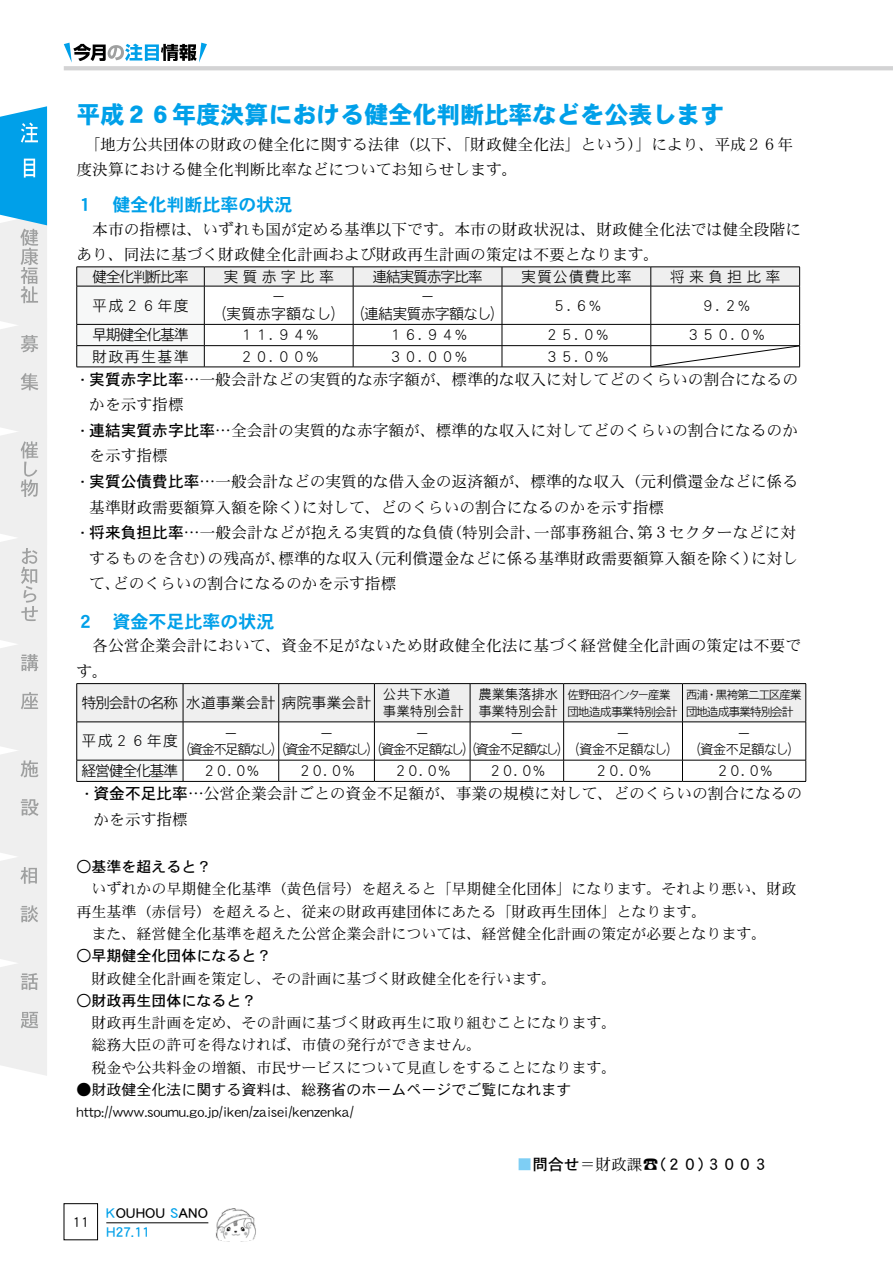
<style>
.page{position:relative;width:893px;height:1263px;background:#fff}
.page>*{position:absolute;margin:0;border:0;box-sizing:border-box;transform-origin:0 0}
.t1{font:24px "DFHS Gothic Std W9";color:#00a0e9}
.t2{font:18px "DFHS Gothic Std W7";color:#00a0e9}
.t3{font:15.75px/25.5px "DFHS Mincho Std W3";color:#000}
.t4{font:15.75px "DFHS Gothic Std W5";color:#000}
.t5{font:15px/22.4px "DFHS Mincho Std W3";color:#000}
.t6{font:15px "DF Gothic P Std W3";color:#000}
.t7{font:15px/22.4px "DFHS Gothic Std W3";color:#000}
.t8{font:15px "DFHS Gothic Std W5";color:#000}
.t9{font:15px "DF Gothic P Std W3";letter-spacing:-.09em;color:#000}
.t10{font:15px "DF Gothic P Std W3";letter-spacing:-.045em;color:#000}
.t11{font:15px "DF Gothic P Std W3";letter-spacing:.06em;color:#000}
.t12{font:15px "DFHS Gothic Std W5";color:#00a0e9}
.t13{font:15px "DF Maru Gothic Std W5";color:#000}
.t14{font:13.5px "DF Gothic P Std W3";letter-spacing:-.12em;color:#000}
.t15{font:13.5px "DF Gothic P Std W3";letter-spacing:-.07em;color:#000}
.t16{font:13.5px/17px "DF Gothic P Std W3";letter-spacing:-.02em;color:#000}
.t17{font:12px/17px "DF Gothic P Std W3";letter-spacing:-.11em;color:#000}
.s1{font-family:"DFHS Gothic Std W5"}
.s2{color:#00a0e9}
.s3{color:#7ecef4}
.s4{font-family:"DFHS Mincho Std W3"}
</style>
<div class="page">
<hr style="left:106px;top:1222px;width:102px;height:1px;background:#000">
<div style="left:64px;top:1203px;width:34px;height:37px;border:1px solid #000"></div>
<img style="left:215px;top:1208px;width:41px;height:34px">
<hr style="left:64px;top:66px;width:829px;height:4px;background:#d3d3d4">
<svg style="left:64px;top:43px;width:143px;height:20px"></svg>
<svg style="left:0;top:106px;width:47px;height:970px"></svg>
<hr style="left:77px;top:367px;width:127px;height:1px;background:#000">
<hr style="left:204px;top:367px;width:149px;height:1px;background:#000">
<hr style="left:353px;top:367px;width:149px;height:1px;background:#000">
<hr style="left:502px;top:367px;width:149px;height:1px;background:#000">
<hr style="left:651px;top:367px;width:149px;height:1px;background:#000">
<svg style="left:76px;top:267px;width:724px;height:100px"></svg>
<hr style="left:77px;top:683px;width:106px;height:1px;background:#000">
<hr style="left:183px;top:683px;width:96px;height:1px;background:#000">
<hr style="left:279px;top:683px;width:95px;height:1px;background:#000">
<hr style="left:374px;top:683px;width:96px;height:1px;background:#000">
<hr style="left:470px;top:683px;width:94px;height:1px;background:#000">
<hr style="left:564px;top:683px;width:118px;height:1px;background:#000">
<hr style="left:682px;top:683px;width:124px;height:1px;background:#000">
<svg style="left:76px;top:684px;width:730px;height:97px"></svg>
<hr style="left:77px;top:781px;width:106px;height:1px;background:#000">
<hr style="left:183px;top:781px;width:96px;height:1px;background:#000">
<hr style="left:279px;top:781px;width:95px;height:1px;background:#000">
<hr style="left:374px;top:781px;width:96px;height:1px;background:#000">
<hr style="left:470px;top:781px;width:94px;height:1px;background:#000">
<hr style="left:564px;top:781px;width:118px;height:1px;background:#000">
<hr style="left:682px;top:781px;width:124px;height:1px;background:#000">
<h1 class="t1" style="left:77px;top:101px;width:649px">平成２６年度決算における健全化判断比率などを公表します</h1>
<p class="t3" style="left:77px;top:131px;width:718px">　「地方公共団体の財政の健全化に関する法律（以下、「財政健全化法」という）」により、平成２６年度決算における健全化判断比率などについてお知らせします。</p>
<p class="t2" style="left:77px;top:195px;width:218px">１　健全化判断比率の状況</p>
<p class="t3" style="left:77px;top:216px;width:726px">　本市の指標は、いずれも国が定める基準以下です。本市の財政状況は、財政健全化法では健全段階にあり、同法に基づく財政健全化計画および財政再生計画の策定は不要となります。</p>
<p class="t6" style="left:670px;top:268px;width:112px">将来負担比率</p>
<p class="t11" style="left:521px;top:268px;width:112px">実質公債費比率</p>
<p class="t6" style="left:223px;top:268px;width:112px">実質赤字比率</p>
<p class="t9" style="left:372px;top:268px;width:112px">連結実質赤字比率</p>
<p class="t9" style="left:92px;top:268px;width:98px">健全化判断比率</p>
<p class="t6" style="left:92px;top:297px;width:98px">平成２６年度</p>
<p class="t9" style="left:92px;top:327px;width:98px">早期健全化基準</p>
<p class="t6" style="left:271px;top:289px;width:16px">－</p>
<p class="t6" style="left:420px;top:289px;width:16px">－</p>
<p class="t10" style="left:211px;top:306px;width:296px">（実質赤字額なし( （連結実質赤字額なし(</p>
<p class="t6" style="left:239px;top:327px;width:80px">１１. ９４%</p>
<p class="t6" style="left:388px;top:327px;width:80px">１６. ９４%</p>
<p class="t6" style="left:552px;top:297px;width:51px">５．６%</p>
<p class="t6" style="left:544px;top:327px;width:65px">２５. ０%</p>
<p class="t6" style="left:701px;top:297px;width:51px">９．２%</p>
<p class="t6" style="left:686px;top:327px;width:80px">３５０.０%</p>
<p class="t6" style="left:92px;top:348px;width:98px">財政再生基準</p>
<p class="t3" style="left:89px;top:366px;width:710px;text-indent:-9px"><span class="s1">• 実質赤字比率</span>…一般会計などの実質的な赤字額が、標準的な収入に対してどのくらいの割合になるのかを示す指標</p>
<p class="t3" style="left:89px;top:417px;width:710px;text-indent:-9px"><span class="s1">• 連結実質赤字比率</span>…全会計の実質的な赤字額が、標準的な収入に対してどのくらいの割合になるのかを示す指標</p>
<p class="t3" style="left:302px;top:468px;width:498px;text-indent:-221px"><span class="s1">• 実質公債費比率</span>…一般会計などの実質的な借入金の返済額が、標準的な収入（元利償還金などに係るに対して、どのくらいの割合になるのかを示す指標</p>
<p class="t6" style="left:239px;top:348px;width:80px">２０. ００%</p>
<p class="t6" style="left:388px;top:348px;width:80px">３０. ００%</p>
<p class="t6" style="left:544px;top:348px;width:65px">３５. ０%</p>
<p class="t3" style="left:89px;top:494px;width:222px">基準財政需要額算入額を除く）</p>
<p class="t3" style="left:81px;top:519px;width:375px"><span class="s1">• 将来負担比率</span>…一般会計などが抱える実質的な負債</p>
<p class="t3" style="left:446px;top:519px;width:97px">（特別会計、</p>
<p class="t3" style="left:534px;top:519px;width:264px">一部事務組合第、３セクターなどに対</p>
<p class="t3" style="left:113px;top:545px;width:285px;text-indent:-24px">するものを含む）<br>どのくらいの割合になるのかを示す指標</p>
<p class="t3" style="left:365px;top:545px;width:395px">（元利償還金などに係る基準財政需要額算入額を除く）</p>
<p class="t3" style="left:278px;top:545px;width:96px">標準的な収入</p>
<p class="t3" style="left:208px;top:545px;width:80px">の残高が、</p>
<p class="t3" style="left:751px;top:545px;width:49px">に対し</p>
<p class="t3" style="left:89px;top:570px;width:33px">て、</p>
<p class="t2" style="left:77px;top:612px;width:200px">２　資金不足比率の状況</p>
<p class="t3" style="left:77px;top:633px;width:726px">　各公営企業会計において、資金不足がないため財政健全化法に基づく経営健全化計画の策定は不要です。</p>
<p class="t15" style="left:383px;top:687px;width:69px">公共下水道</p>
<p class="t16" style="left:478px;top:685px;width:81px">農業集落排水事業特別会計</p>
<p class="t17" style="left:567px;top:685px;width:112px">佐野田沼インター産業団地造成事業特別会計</p>
<p class="t17" style="left:715px;top:685px;width:88px">黒袴第二工区産業</p>
<p class="t17" style="left:686px;top:685px;width:109px">西浦<br>団地造成事業特別会計</p>
<p class="t17" style="left:706px;top:685px;width:13px">・</p>
<p class="t9" style="left:82px;top:695px;width:98px">特別会計の名称</p>
<p class="t6" style="left:186px;top:695px;width:187px">水道事業会計病院事業会計</p>
<p class="t15" style="left:383px;top:704px;width:83px">事業特別会計</p>
<p class="t6" style="left:223px;top:725px;width:16px">－</p>
<p class="t6" style="left:319px;top:725px;width:16px">－</p>
<p class="t6" style="left:415px;top:725px;width:16px">－</p>
<p class="t6" style="left:509px;top:725px;width:16px">－</p>
<p class="t6" style="left:616px;top:725px;width:16px">－</p>
<p class="t15" style="left:566px;top:742px;width:116px">（資金不足額なし(</p>
<p class="t6" style="left:737px;top:725px;width:16px">－</p>
<p class="t15" style="left:687px;top:742px;width:116px">（資金不足額なし(</p>
<p class="t6" style="left:715px;top:763px;width:59px">２０. ０%</p>
<p class="t6" style="left:82px;top:733px;width:98px">平成２６年度</p>
<p class="t14" style="left:177px;top:742px;width:395px">（資金不足額なし( 資金不足額なし( 資金不足額なし(資金不足額なし(</p>
<p class="t15" style="left:273px;top:742px;width:15px">（</p>
<p class="t15" style="left:369px;top:742px;width:15px">（</p>
<p class="t15" style="left:463px;top:742px;width:15px">（</p>
<p class="t9" style="left:82px;top:763px;width:98px">経営健全化基準</p>
<p class="t3" style="left:94px;top:781px;width:710px;text-indent:-9px"><span class="s1">• 資金不足比率</span>…公営企業会計ごとの資金不足額が、事業の規模に対して、どのくらいの割合になるのかを示す指標</p>
<p class="t6" style="left:202px;top:763px;width:59px">２０. ０%</p>
<p class="t6" style="left:297px;top:763px;width:59px">２０. ０%</p>
<p class="t6" style="left:393px;top:763px;width:59px">２０. ０%</p>
<p class="t6" style="left:488px;top:763px;width:59px">２０. ０%</p>
<p class="t6" style="left:594px;top:763px;width:59px">２０. ０%</p>
<p class="t8" style="left:77px;top:858px;width:137px">○基準を超えると?</p>
<p class="t5" style="left:77px;top:877px;width:722px">　いずれかの早期健全化基準（黄色信号）を超えると「早期健全化団体」になります。それより悪い、財政再生基準（赤信号）を超えると、従来の財政再建団体にあたる「財政再生団体」となります。<br>　また、経営健全化基準を超えた公営企業会計については、経営健全化計画の策定が必要となります。</p>
<p class="t8" style="left:77px;top:948px;width:197px">○早期健全化団体になると?</p>
<p class="t5" style="left:77px;top:967px;width:481px">　財政健全化計画を策定し、その計画に基づく財政健全化を行います。</p>
<p class="t8" style="left:77px;top:992px;width:182px">○財政再生団体になると?</p>
<p class="t5" style="left:77px;top:1011px;width:541px">　財政再生計画を定め、その計画に基づく財政再生に取り組むことになります。　総務大臣の許可を得なければ、市債の発行ができません。<br>　税金や公共料金の増額、市民サービスについて見直しをすることになります。</p>
<p class="t7" style="left:77px;top:1078px;width:496px">●財政健全化法に関する資料は、総務省のホームページでご覧になれますhttp://www.soumu.go j p. /iken/zaisei/kenzenka/</p>
<p class="t13" style="left:72px;top:1213px;width:18px">11</p>
<p class="t8" style="left:106px;top:1205px;width:103px"><span class="s2">K</span>OUHOU <span class="s2">S</span>ANO</p>
<p class="t12" style="left:106px;top:1223px;width:45px">H27.11</p>
<p class="t4" style="left:517px;top:1156px;width:198px"><span class="s3">■</span>問合せ<span class="s4">＝財政課</span> )☎ ２０(</p>
<p class="t4" style="left:706px;top:1156px;width:64px">３００３</p>
</div>
